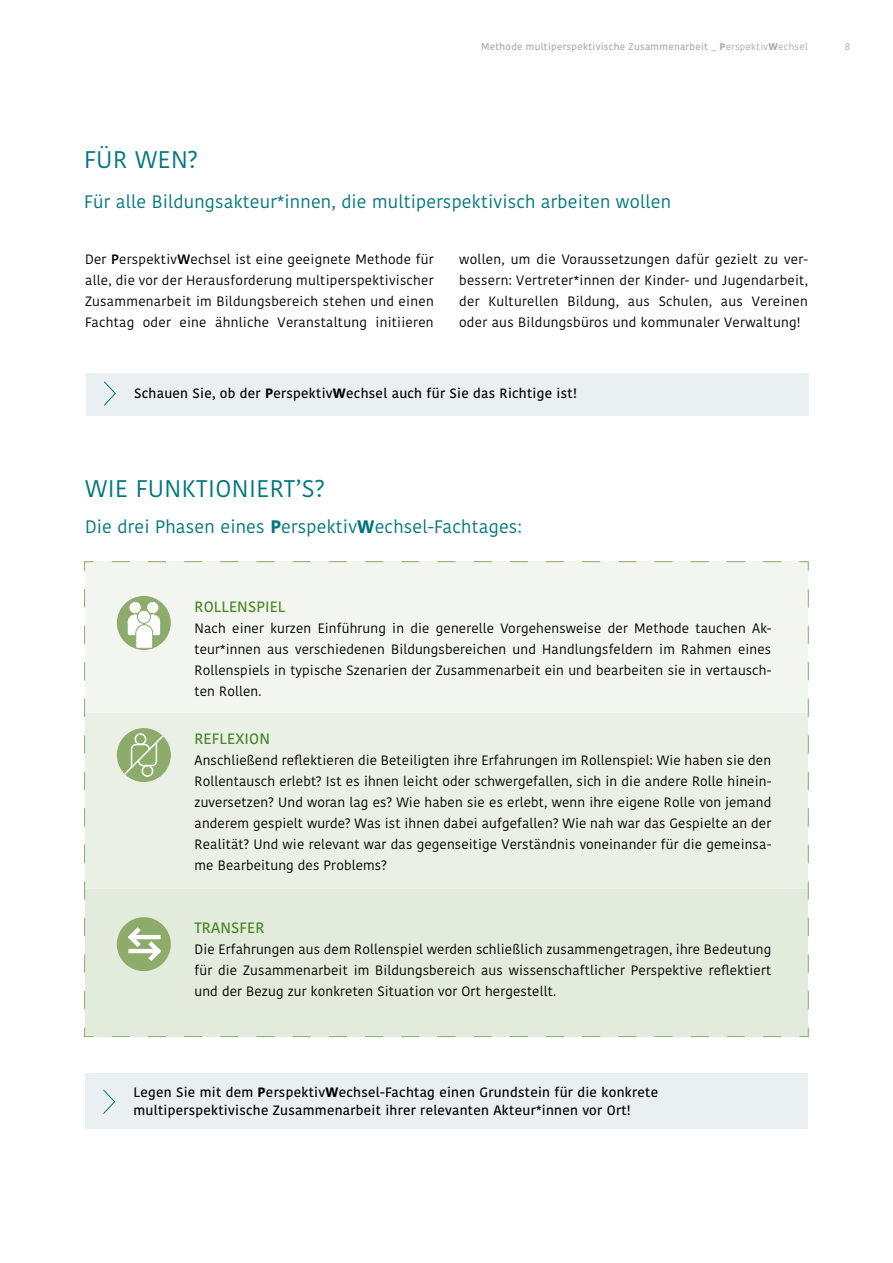
<style>
.page{position:relative;width:893px;height:1263px;background:#fff}
.page>*{position:absolute;margin:0;border:0;box-sizing:border-box;transform-origin:0 0}
.t1{font:24px "Kohinoor Bangla";letter-spacing:.02em;color:#01767e}
.t2{font:18px "Kohinoor Bangla";letter-spacing:.01em;color:#01767e}
.t3{font:500 15px "Kohinoor Bangla";letter-spacing:.01em;color:#49872a}
.t4{font:13.5px/21px "Kohinoor Bangla";letter-spacing:.01em;color:#000;text-align:justify}
.t5{font:500 13.5px "Kohinoor Bangla";letter-spacing:.02em;color:#000}
.t6{font:500 9.75px "Kohinoor Bangla";letter-spacing:.03em;color:#a1abb1}
.t7{font:9.75px "Kohinoor Bangla";color:#a1abb1}
.s1{font-weight:700}
.s2{font-weight:400}
.s3{font-weight:600}
</style>
<div class="page">
<svg style="left:84px;top:561px;width:725px;height:476px"></svg>
<div style="left:117px;top:917px;width:54px;height:54px;background:#8dab6a;border-radius:50%"></div>
<hr style="left:133px;top:935px;width:28px;height:4px;background:#fff">
<svg style="left:128px;top:927px;width:13px;height:13px"></svg>
<svg style="left:128px;top:934px;width:13px;height:13px"></svg>
<hr style="left:128px;top:949px;width:28px;height:4px;background:#fff">
<svg style="left:148px;top:941px;width:13px;height:13px"></svg>
<svg style="left:148px;top:948px;width:13px;height:13px"></svg>
<div style="left:117px;top:596px;width:54px;height:54px;background:#8dab6a;border-radius:50%"></div>
<div style="left:147px;top:602px;width:11px;height:11px;background:#fff;border-radius:50%"></div>
<div style="left:129px;top:602px;width:12px;height:11px;background:#fff;border-radius:50%"></div>
<svg style="left:128px;top:614px;width:32px;height:35px"></svg>
<div style="left:137px;top:610px;width:14px;height:13px;background:#fff;border-radius:50%"></div>
<div style="left:137px;top:610px;width:14px;height:14px;border:1px solid #8dab6a;border-radius:50%"></div>
<div style="left:86px;top:373px;width:723px;height:42px;background:#eaeff1"></div>
<svg style="left:104px;top:381px;width:12px;height:25px"></svg>
<div style="left:117px;top:728px;width:54px;height:54px;background:#8dab6a;border-radius:50%"></div>
<svg style="left:120px;top:731px;width:48px;height:48px"></svg>
<div style="left:86px;top:1074px;width:722px;height:55px;background:#eaeff1"></div>
<svg style="left:103px;top:1089px;width:13px;height:25px"></svg>
<p class="t6" style="left:481px;top:39px;width:328px">Methode multiperspektivische Zusammenarbeit _ <span class="s1">P</span><span class="s2">erspektiv</span><span class="s1">W</span><span class="s2">echsel</span></p>
<p class="t7" style="left:845px;top:39px;width:7px">8</p>
<p class="t1" style="left:84px;top:141px;width:115px">FÜR WEN?</p>
<p class="t2" style="left:84px;top:188px;width:588px">Für alle Bildungsakteur*innen, die multiperspektivisch arbeiten wollen</p>
<p class="t4" style="left:85px;top:249px;width:350px">Der <span class="s3">P</span>erspektiv<span class="s3">W</span>echsel ist eine geeignete Methode für alle, die vor der Herausforderung multiperspektivischer Zusammenarbeit im Bildungsbereich stehen und einen Fachtag oder eine ähnliche Veranstaltung initiieren</p>
<p class="t4" style="left:459px;top:249px;width:350px">wollen, um die Voraussetzungen dafür gezielt zu ver&shy;bessern: Vertreter*innen der Kinder- und Jugendarbeit, der Kulturellen Bildung, aus Schulen, aus Vereinen oder aus Bildungsbüros und kommunaler Verwaltung!</p>
<p class="t5" style="left:134px;top:383px;width:444px">Schauen Sie, ob der <span class="s1">P</span>erspektiv<span class="s1">W</span>echsel auch für Sie das Richtige ist!</p>
<p class="t1" style="left:85px;top:470px;width:241px">WIE FUNKTIONIERT’S?</p>
<p class="t2" style="left:85px;top:513px;width:438px">Die drei Phasen eines <span class="s1">P</span>erspektiv<span class="s1">W</span>echsel-Fachtages:</p>
<p class="t3" style="left:195px;top:594px;width:92px">ROLLENSPIEL</p>
<p class="t4" style="left:195px;top:617px;width:578px">Nach einer kurzen Einführung in die generelle Vorgehensweise der Methode tauchen Ak&shy;teur*innen aus verschiedenen Bildungsbereichen und Handlungsfeldern im Rahmen eines Rollenspiels in typische Szenarien der Zusammenarbeit ein und bearbeiten sie in vertausch&shy;ten Rollen.</p>
<p class="t3" style="left:195px;top:726px;width:77px">REFLEXION</p>
<p class="t4" style="left:195px;top:749px;width:578px">Anschließend reflektieren die Beteiligten ihre Erfahrungen im Rollenspiel: Wie haben sie den Rollentausch erlebt? Ist es ihnen leicht oder schwergefallen, sich in die andere Rolle hinein&shy;zuversetzen? Und woran lag es? Wie haben sie es erlebt, wenn ihre eigene Rolle von jemand anderem gespielt wurde? Was ist ihnen dabei aufgefallen? Wie nah war das Gespielte an der Realität? Und wie relevant war das gegenseitige Verständnis voneinander für die gemeinsa&shy;me Bearbeitung des Problems?</p>
<p class="t3" style="left:195px;top:916px;width:71px">TRANSFER</p>
<p class="t4" style="left:195px;top:938px;width:578px">Die Erfahrungen aus dem Rollenspiel werden schließlich zusammengetragen, ihre Bedeutung für die Zusammenarbeit im Bildungsbereich aus wissenschaftlicher Perspektive reflektiert und der Bezug zur konkreten Situation vor Ort hergestellt.</p>
<p class="t5" style="left:133px;top:1081px;width:526px">Legen Sie mit dem <span class="s1">P</span>erspektiv<span class="s1">W</span>echsel-Fachtag einen Grundstein für die konkrete</p>
<p class="t5" style="left:133px;top:1099px;width:499px">multiperspektivische Zusammenarbeit ihrer relevanten Akteur*innen vor Ort!</p>
</div>
